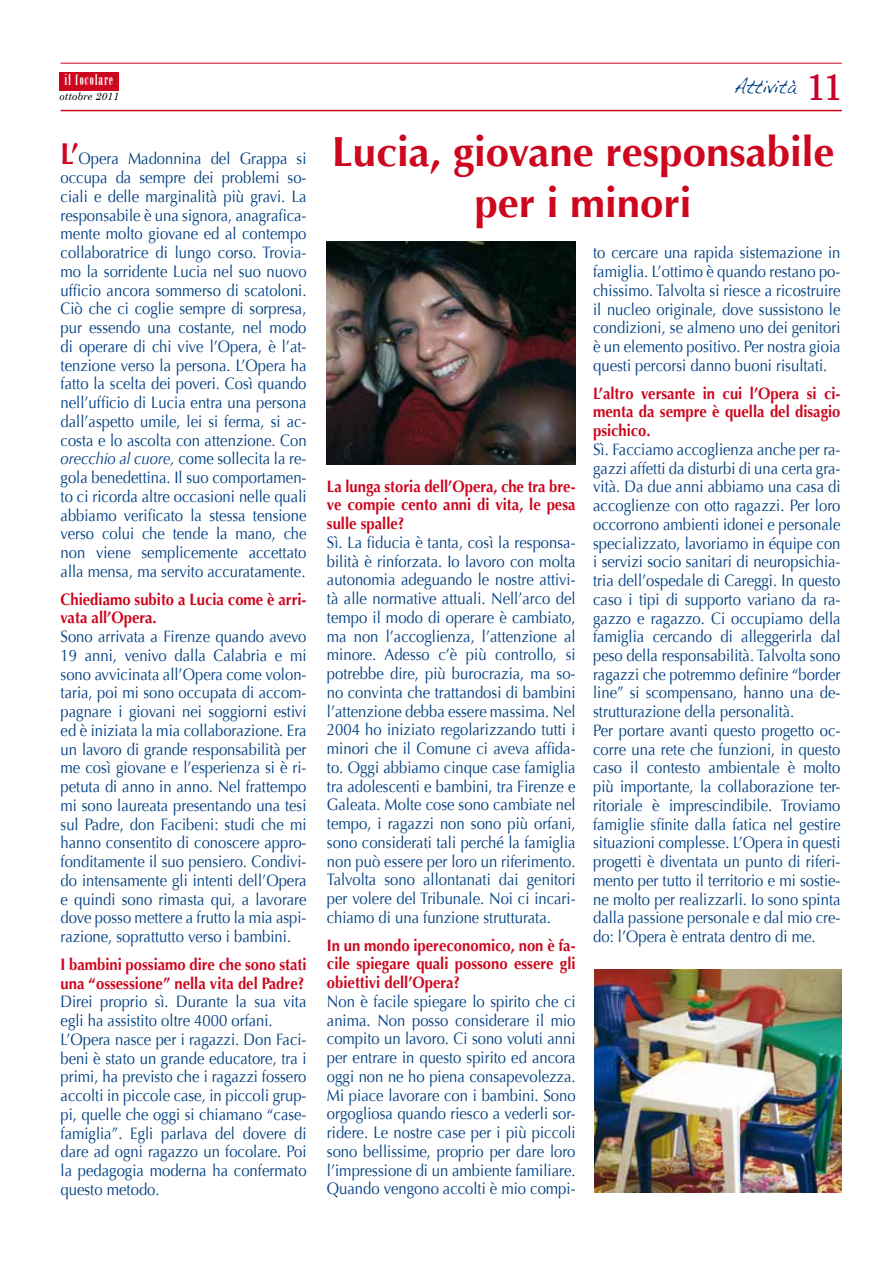
<style>
.page{position:relative;width:893px;height:1263px;background:#fff}
.page>*{position:absolute;margin:0;border:0;box-sizing:border-box;transform-origin:0 0}
.t1{font:700 42px/50.4px "Optima";color:#cd071e;text-align:center}
.t2{font:19.5px "Handwriting Dakota";color:#003f81;scale:.9 1}
.t3{font:16.5px/18.8px "Optima";color:#003f81;text-align:justify;scale:.9 1}
.t4{font:700 16.5px/18.8px "Optima";color:#cd071e;text-align:justify;scale:.9 1}
.t5{font:15px "Onyx";letter-spacing:.08em;color:#fff}
.t6{font:italic 10.5px "Century Schoolbook";color:#000}
.s1{font-weight:700;font-size:30px;color:#cd071e}
.s2{font-style:italic}
.s3{font-family:"Century Schoolbook";font-weight:700;font-size:37.5px;color:#c7002d}
</style>
<div class="page">
<hr style="left:61px;top:110px;width:781px;height:1px;background:#cd071e">
<hr style="left:61px;top:63px;width:781px;height:1px;background:#cd071e">
<div style="left:60px;top:72px;width:59px;height:19px;background:#cd071e"></div>
<img style="left:326px;top:241px;width:249px;height:223px">
<img style="left:595px;top:969px;width:247px;height:223px">
<p class="t5" style="left:65px;top:71px;width:50px">il focolare</p>
<p class="t6" style="left:60px;top:90px;width:61px">ottobre 2011</p>
<p class="t3" style="left:61px;top:150px;width:275px"><span class="s1">L’</span>Opera Madonnina del Grappa si occupa da sempre dei problemi so&shy;ciali e delle marginalità più gravi. La responsabile è una signora, anagrafica&shy;mente molto giovane ed al contempo collaboratrice di lungo corso. Trovia&shy;mo la sorridente Lucia nel suo nuovo ufficio ancora sommerso di scatoloni.<br>Ciò che ci coglie sempre di sorpresa, pur essendo una costante, nel modo di operare di chi vive l’Opera, è l’at&shy;tenzione verso la persona. L’Opera ha fatto la scelta dei poveri. Così quando nell’ufficio di Lucia entra una persona dall’aspetto umile, lei si ferma, si ac&shy;costa e lo ascolta con attenzione. Con <span class="s2">orecchio al cuore,</span> come sollecita la re&shy;gola benedettina. Il suo comportamen&shy;to ci ricorda altre occasioni nelle quali abbiamo verificato la stessa tensione verso colui che tende la mano, che non viene semplicemente accettato alla mensa, ma servito accuratamente.</p>
<p class="t4" style="left:61px;top:590px;width:275px">Chiediamo subito a Lucia come è arri&shy;vata all’Opera.</p>
<p class="t3" style="left:61px;top:627px;width:275px">Sono arrivata a Firenze quando avevo 19 anni, venivo dalla Calabria e mi sono avvicinata all’Opera come volon&shy;taria, poi mi sono occupata di accom&shy;pagnare i giovani nei soggiorni estivi ed è iniziata la mia collaborazione. Era un lavoro di grande responsabilità per me così giovane e l’esperienza si è ri&shy;petuta di anno in anno. Nel frattempo mi sono laureata presentando una tesi sul Padre, don Facibeni: studi che mi hanno consentito di conoscere appro&shy;fonditamente il suo pensiero. Condivi&shy;do intensamente gli intenti dell’Opera e quindi sono rimasta qui, a lavorare dove posso mettere a frutto la mia aspi&shy;razione, soprattutto verso i bambini.</p>
<p class="t4" style="left:61px;top:955px;width:275px">I bambini possiamo dire che sono stati una “ossessione” nella vita del Padre?</p>
<p class="t3" style="left:61px;top:992px;width:275px;text-align:left">Direi proprio sì. Durante la sua vita egli ha assistito oltre 4000 orfani.<br>L’Opera nasce per i ragazzi. Don Faci&shy;beni è stato un grande educatore, tra i primi, ha previsto che i ragazzi fossero accolti in piccole case, in piccoli grup&shy;pi, quelle che oggi si chiamano “case&shy;famiglia”. Egli parlava del dovere di dare ad ogni ragazzo un focolare. Poi la pedagogia moderna ha confermato questo metodo.</p>
<p class="t2" style="left:734px;top:75px;width:121px">Attività <span class="s3">11</span></p>
<h1 class="t1" style="left:332px;top:127px;width:504px">Lucia, giovane responsabile per i minori</h1>
<p class="t3" style="left:593px;top:244px;width:276px">to cercare una rapida sistemazione in famiglia. L’ottimo è quando restano po&shy;chissimo. Talvolta si riesce a ricostruire il nucleo originale, dove sussistono le condizioni, se almeno uno dei genitori è un elemento positivo. Per nostra gioia questi percorsi danno buoni risultati.</p>
<p class="t4" style="left:593px;top:384px;width:276px">L’altro versante in cui l’Opera si ci&shy;menta da sempre è quella del disagio psichico.</p>
<p class="t3" style="left:593px;top:440px;width:276px;text-align:left">Sì. Facciamo accoglienza anche per ra&shy;gazzi affetti da disturbi di una certa gra&shy;vità. Da due anni abbiamo una casa di accoglienze con otto ragazzi. Per loro occorrono ambienti idonei e personale specializzato, lavoriamo in équipe con i servizi socio sanitari di neuropsichia&shy;tria dell’ospedale di Careggi. In questo caso i tipi di supporto variano da ra&shy;gazzo e ragazzo. Ci occupiamo della famiglia cercando di alleggerirla dal peso della responsabilità. Talvolta sono ragazzi che potremmo definire “border line” si scompensano, hanno una de&shy;strutturazione della personalità.<br>Per portare avanti questo progetto oc&shy;corre una rete che funzioni, in questo caso il contesto ambientale è molto più importante, la collaborazione ter&shy;ritoriale è imprescindibile. Troviamo famiglie sfinite dalla fatica nel gestire situazioni complesse. L’Opera in questi progetti è diventata un punto di riferi&shy;mento per tutto il territorio e mi sostie&shy;ne molto per realizzarli. Io sono spinta dalla passione personale e dal mio cre&shy;do: l’Opera è entrata dentro di me.</p>
<p class="t4" style="left:327px;top:477px;width:278px">La lunga storia dell’Opera, che tra bre&shy;ve compie cento anni di vita, le pesa sulle spalle?</p>
<p class="t3" style="left:327px;top:533px;width:278px">Sì. La fiducia è tanta, così la responsa&shy;bilità è rinforzata. Io lavoro con molta autonomia adeguando le nostre attivi&shy;tà alle normative attuali. Nell’arco del tempo il modo di operare è cambiato, ma non l’accoglienza, l’attenzione al minore. Adesso c’è più controllo, si potrebbe dire, più burocrazia, ma so&shy;no convinta che trattandosi di bambini l’attenzione debba essere massima. Nel 2004 ho iniziato regolarizzando tutti i minori che il Comune ci aveva affida&shy;to. Oggi abbiamo cinque case famiglia tra adolescenti e bambini, tra Firenze e Galeata. Molte cose sono cambiate nel tempo, i ragazzi non sono più orfani, sono considerati tali perché la famiglia non può essere per loro un riferimento.<br>Talvolta sono allontanati dai genitori per volere del Tribunale. Noi ci incari&shy;chiamo di una funzione strutturata.</p>
<p class="t4" style="left:327px;top:936px;width:278px">In un mondo ipereconomico, non è fa&shy;cile spiegare quali possono essere gli obiettivi dell’Opera?</p>
<p class="t3" style="left:327px;top:992px;width:278px">Non è facile spiegare lo spirito che ci anima. Non posso considerare il mio compito un lavoro. Ci sono voluti anni per entrare in questo spirito ed ancora oggi non ne ho piena consapevolezza.<br>Mi piace lavorare con i bambini. Sono orgogliosa quando riesco a vederli sor&shy;ridere. Le nostre case per i più piccoli sono bellissime, proprio per dare loro l’impressione di un ambiente familiare.<br>Quando vengono accolti è mio compi-</p>
</div>
